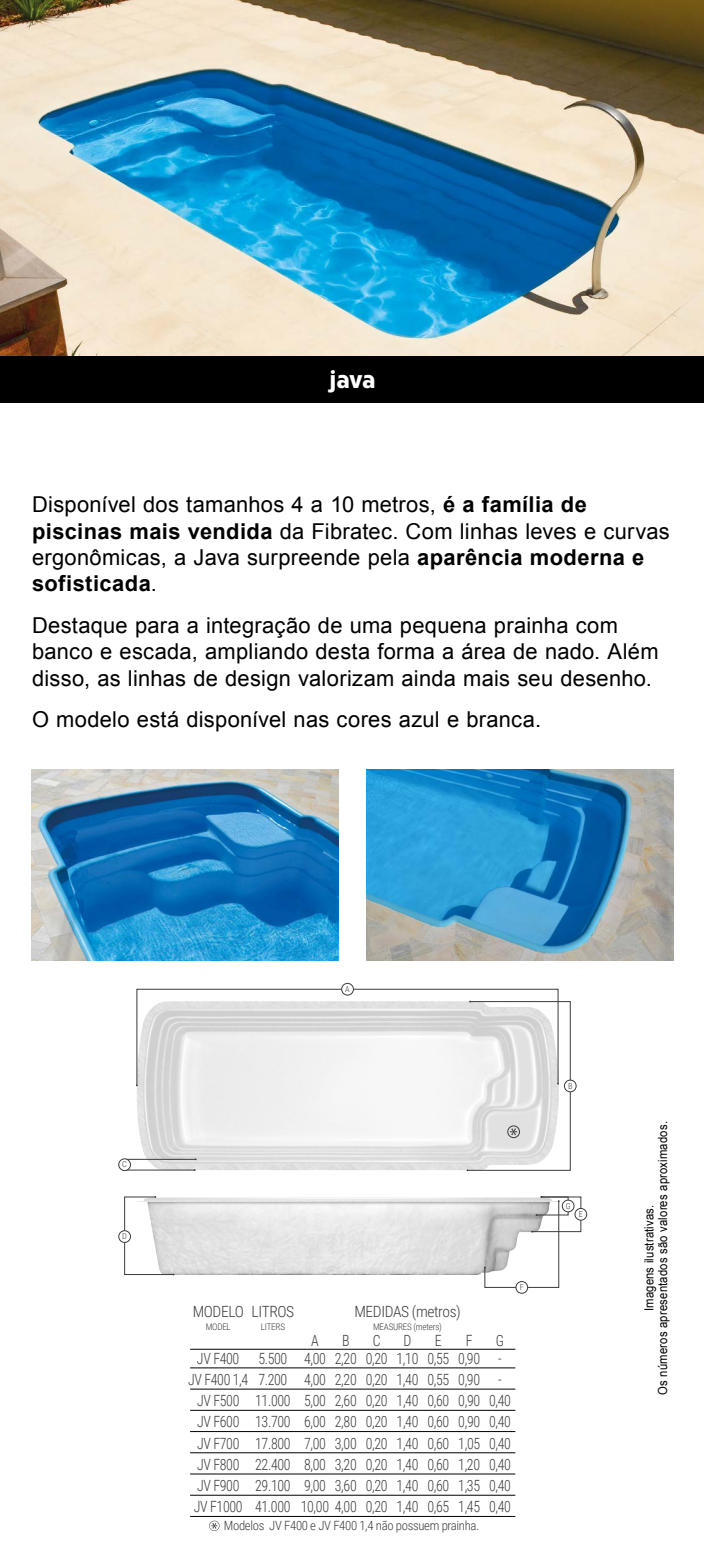
<style>
.page{position:relative;width:704px;height:1563px;background:#fff}
.page>*{position:absolute;margin:0;border:0;box-sizing:border-box;transform-origin:0 0}
.t1{font:700 23.44px "Ruck Sack";color:#fff}
.t2{font:21.88px/26.2px "Arial";letter-spacing:.01em;color:#000}
.t3{font:300 15.44px/21.2px "Roboto Condensed";letter-spacing:-.025em;color:#3c3c3b;scale:.9 1}
.t4{font:300 15.44px "Roboto Condensed";letter-spacing:-.025em;color:#3c3c3b}
.t5{font:300 12.75px "Roboto Condensed";letter-spacing:-.025em;color:#3c3c3b}
.t6{font:12.5px/13.8px "Arial";letter-spacing:.015em;color:#000;text-align:center;scale:.9 1}
.t7{font:300 9.12px "Roboto Condensed";letter-spacing:-.025em;color:#3c3c3b}
.t8{font:300 8.25px "Roboto Condensed";color:#3c3c3b}
.s1{font-weight:700}
</style>
<div class="page">
<img style="left:31px;top:769px;width:307px;height:191px">
<img style="left:0;top:0;width:703px;height:356px">
<img style="left:366px;top:769px;width:307px;height:191px">
<div style="left:1px;top:356px;width:702px;height:47px;background:#000"></div>
<svg style="left:124px;top:1196px;width:50px;height:79px"></svg>
<div style="left:341px;top:983px;width:12px;height:12px;border:1px solid #3c3c3b;border-radius:50%"></div>
<div style="left:563px;top:1080px;width:13px;height:12px;border:1px solid #3c3c3b;border-radius:50%"></div>
<div style="left:515px;top:1281px;width:12px;height:12px;border:1px solid #3c3c3b;border-radius:50%"></div>
<div style="left:574px;top:1208px;width:12px;height:12px;border:1px solid #3c3c3b;border-radius:50%"></div>
<svg style="left:483px;top:1196px;width:98px;height:91px"></svg>
<div style="left:562px;top:1200px;width:11px;height:11px;background:#fff;border-radius:50%"></div>
<div style="left:561px;top:1200px;width:13px;height:12px;border:1px solid #3c3c3b;border-radius:50%"></div>
<div style="left:118px;top:1158px;width:13px;height:12px;border:1px solid #3c3c3b;border-radius:50%"></div>
<div style="left:119px;top:1230px;width:11px;height:12px;background:#fff;border-radius:50%"></div>
<div style="left:118px;top:1230px;width:13px;height:12px;border:1px solid #3c3c3b;border-radius:50%"></div>
<svg style="left:124px;top:988px;width:446px;height:183px"></svg>
<div style="left:507px;top:1125px;width:12px;height:13px;border:1px solid #3c3c3b;border-radius:50%"></div>
<svg style="left:209px;top:1520px;width:10px;height:11px"></svg>
<hr style="left:190px;top:1367px;width:325px;height:1px;background:#000">
<hr style="left:190px;top:1388px;width:325px;height:1px;background:#000">
<hr style="left:190px;top:1410px;width:325px;height:1px;background:#000">
<hr style="left:190px;top:1431px;width:325px;height:1px;background:#000">
<hr style="left:190px;top:1452px;width:325px;height:1px;background:#000">
<hr style="left:190px;top:1473px;width:325px;height:1px;background:#000">
<hr style="left:190px;top:1494px;width:325px;height:1px;background:#000">
<hr style="left:190px;top:1516px;width:325px;height:1px;background:#000">
<hr style="left:190px;top:1349px;width:325px;height:1px;background:#000">
<p class="t1" style="left:329px;top:364px;width:47px">java</p>
<p class="t2" style="left:32px;top:492px;width:639px">Disponível dos tamanhos 4 a 10 metros, <span class="s1">é a família de piscinas mais vendida</span> da Fibratec. Com linhas leves e curvas ergonômicas, a Java surpreende pela <span class="s1">aparência moderna e sofisticada</span>.</p>
<p class="t2" style="left:32px;top:612px;width:627px">Destaque para a integração de uma pequena prainha com banco e escada, ampliando desta forma a área de nado. Além disso, as linhas de design valorizam ainda mais seu desenho.</p>
<p class="t2" style="left:32px;top:707px;width:510px">O modelo está disponível nas cores azul e branca.</p>
<p class="t8" style="left:122px;top:1158px;width:6px">C</p>
<p class="t8" style="left:122px;top:1230px;width:6px">D</p>
<p class="t8" style="left:345px;top:983px;width:6px">A</p>
<p class="t8" style="left:567px;top:1080px;width:6px">B</p>
<p class="t4" style="left:192px;top:1300px;width:53px">MODELO</p>
<p class="t7" style="left:205px;top:1319px;width:27px">MODEL</p>
<p class="t4" style="left:251px;top:1300px;width:44px">LITROS</p>
<p class="t7" style="left:260px;top:1319px;width:26px">LITERS</p>
<p class="t4" style="left:354px;top:1300px;width:108px">MEDIDAS (metros)</p>
<p class="t7" style="left:373px;top:1319px;width:70px">MEASURES (meters)</p>
<p class="t3" style="left:311px;top:1329px;width:10px">A</p>
<p class="t3" style="left:342px;top:1329px;width:10px">B</p>
<p class="t3" style="left:372px;top:1329px;width:10px">C</p>
<p class="t3" style="left:403px;top:1329px;width:10px">D</p>
<p class="t3" style="left:434px;top:1329px;width:9px">E</p>
<p class="t3" style="left:465px;top:1329px;width:9px">F</p>
<p class="t3" style="left:495px;top:1329px;width:11px">G</p>
<p class="t3" style="left:188px;top:1347px;width:350px;text-align:center">JV F400 5.500 4,00 2,20 0,20 1,10 0,55 0,90 -<br>JV F400 1,4 7.200 4,00 2,20 0,20 1,40 0,55 0,90 -</p>
<p class="t3" style="left:194px;top:1410px;width:354px;text-align:right">0,40<br>0,40<br>0,40<br>0,40<br>JV F1000 41.000 10,00 4,00 0,20 1,40 0,65 1,45 0,40</p>
<p class="t3" style="left:197px;top:1389px;width:49px">JV F500<br>JV F600</p>
<p class="t3" style="left:304px;top:1389px;width:197px;text-align:right">0,90<br>0,90<br>7,00 3,00 0,20 1,40 0,60 1,05<br>8,00 3,20 0,20 1,40 0,60 1,20<br>9,00 3,60 0,20 1,40 0,60 1,35</p>
<p class="t3" style="left:488px;top:1389px;width:26px">0,40</p>
<p class="t3" style="left:197px;top:1389px;width:105px;text-align:right">11.000<br>13.700<br>JV F700 17.800<br>JV F800 22.400<br>JV F900 29.100</p>
<p class="t5" style="left:224px;top:1516px;width:257px">Modelos JV F400 e JV F400 1,4 não possuem prainha.</p>
<p class="t3" style="left:304px;top:1389px;width:26px">5,00<br>6,00</p>
<p class="t3" style="left:334px;top:1389px;width:26px">2,60<br>2,80</p>
<p class="t3" style="left:365px;top:1389px;width:26px">0,20<br>0,20</p>
<p class="t3" style="left:396px;top:1389px;width:26px">1,40<br>1,40</p>
<p class="t3" style="left:427px;top:1389px;width:26px">0,60<br>0,60</p>
<p class="t8" style="left:519px;top:1281px;width:6px">F</p>
<p class="t8" style="left:565px;top:1200px;width:6px">G</p>
<p class="t8" style="left:578px;top:1208px;width:6px">E</p>
<p class="t6" style="left:641px;top:1394px;width:305px;rotate:-90deg">Imagens ilustrativas.<br>Os números apresentados são valores aproximados.</p>
</div>
